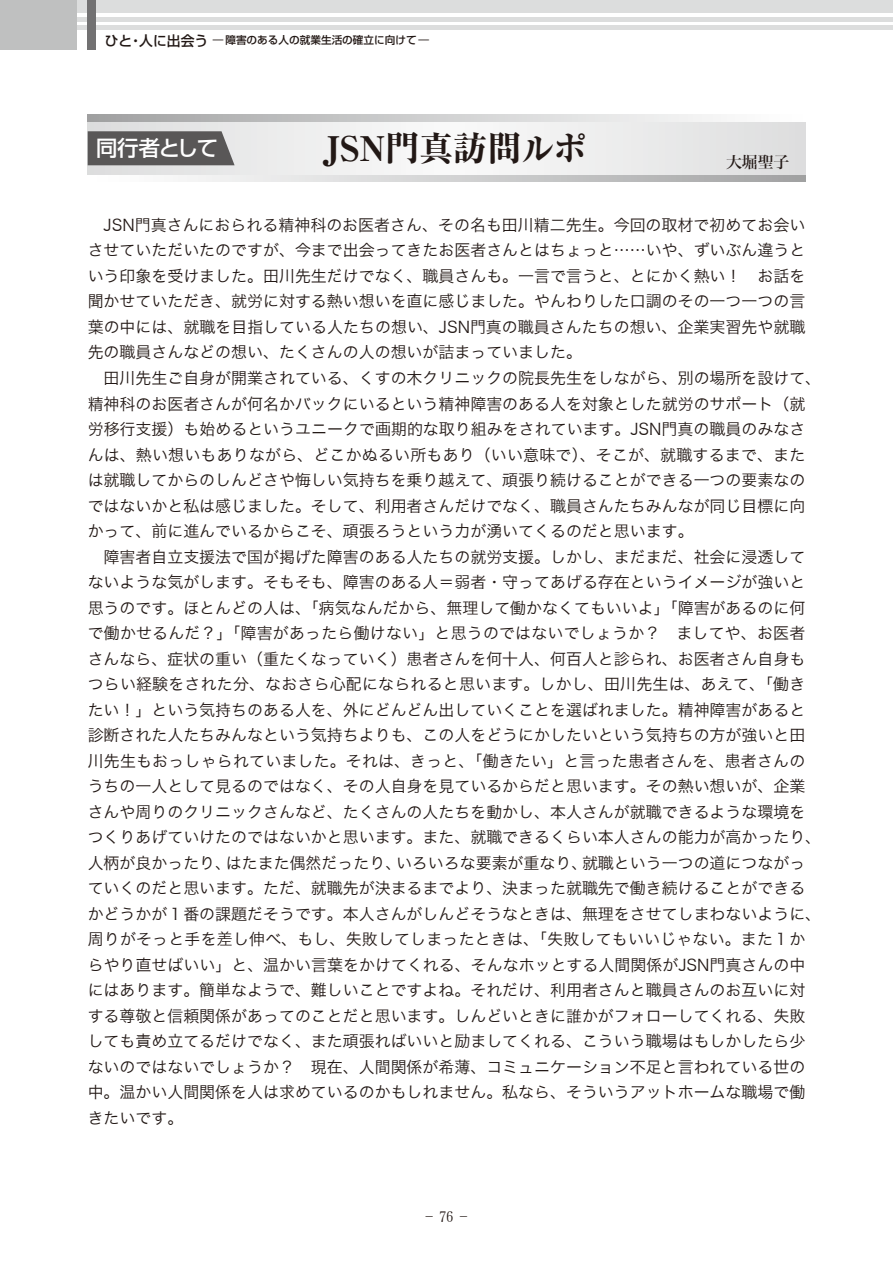
<style>
.page{position:relative;width:893px;height:1263px;background:#fff}
.page>*{position:absolute;margin:0;border:0;box-sizing:border-box;transform-origin:0 0}
.t1{font:800 34.05px "Ryumin Pro";color:#221815}
.t2{font:500 21.3px "Shin Go Pro";letter-spacing:-.055em;color:#fff}
.t3{font:15.9px/25.5px "Hiragino Kaku W3 90 msp RKSJ H";color:#221815}
.t4{font:15.9px "Hiragino Min W5 90 msp RKSJ H";color:#221815}
.t5{font:13.8px "Times New Roman";color:#221815}
.t6{font:500 10.65px "Shin Go Pro";color:#221815}
.s1{font-size:13.8px}
.s2{font-family:"Hiragino Min W3 90 ms RKSJ H"}
</style>
<div class="page">
<hr style="left:0;top:17px;width:893px;height:4px;background:#dcdddd">
<div style="left:0;top:0;width:893px;height:13px;background:#dcdddd"></div>
<hr style="left:0;top:26px;width:893px;height:4px;background:#dcdddd">
<div style="left:0;top:0;width:77px;height:49px;background:#bfc0c0"></div>
<div style="left:88px;top:0;width:8px;height:49px;background:#727172"></div>
<svg style="left:88px;top:121px;width:717px;height:54px"></svg>
<svg style="left:187px;top:175px;width:618px;height:7px;background:#cbcccc"></svg>
<svg style="left:88px;top:115px;width:625px;height:6px;background:#cbcbcc"></svg>
<svg style="left:88px;top:131px;width:147px;height:34px;background:#605f5f"></svg>
<p class="t6" style="left:105px;top:32px;width:326px"><span class="s1">ひと・人に出会う</span> ― 障害のある人の就業生活の確立に向けて ―</p>
<h2 class="t2" style="left:96px;top:131px;width:123px">同行者として</h2>
<h1 class="t1" style="left:323px;top:122px;width:265px">JSN門真訪問ルポ</h1>
<p class="t4" style="left:726px;top:154px;width:65px">大堀聖子</p>
<p class="t3" style="left:88px;top:213px;width:719px;text-align:justify;text-indent:16px">JSN門真さんにおられる精神科のお医者さん、その名も田川精二先生。今回の取材で初めてお会いさせていただいたのですが、今まで出会ってきたお医者さんとはちょっと……いや、ずいぶん違うという印象を受けました。田川先生だけでなく、職員さんも。一言で言うと、とにかく熱い！ お話を聞かせていただき、就労に対する熱い想いを直に感じました。やんわりした口調のその一つ一つの言葉の中には、就職を目指している人たちの想い、JSN門真の職員さんたちの想い、企業実習先や就職先の職員さんなどの想い、たくさんの人の想いが詰まっていました。</p>
<p class="t3" style="left:88px;top:366px;width:735px;text-indent:16px">田川先生ご自身が開業されている、くすの木クリニックの院長先生をしながら、別の場所を設けて、精神科のお医者さんが何名かバックにいるという精神障害のある人を対象とした就労のサポート（就労移行支援）も始めるというユニークで画期的な取り組みをされています。JSN門真の職員のみなさんは、熱い想いもありながら、どこかぬるい所もあり（いい意味で）、そこが、就職するまで、または就職してからのしんどさや悔しい気持ちを乗り越えて、頑張り続けることができる一つの要素なのではないかと私は感じました。そして、利用者さんだけでなく、職員さんたちみんなが同じ目標に向かって、前に進んでいるからこそ、頑張ろうという力が湧いてくるのだと思います。</p>
<p class="t3" style="left:88px;top:544px;width:735px;text-indent:16px">障害者自立支援法で国が掲げた障害のある人たちの就労支援。しかし、まだまだ、社会に浸透してないような気がします。そもそも、障害のある人＝弱者・守ってあげる存在というイメージが強いと思うのです。ほとんどの人は、「病気なんだから、無理して働かなくてもいいよ」「障害があるのに何で働かせるんだ？」「障害があったら働けない」と思うのではないでしょうか？ ましてや、お医者さんなら、症状の重い（重たくなっていく）患者さんを何十人、何百人と診られ、お医者さん自身もつらい経験をされた分、なおさら心配になられると思います。しかし、田川先生は、あえて、「働きたい！」という気持ちのある人を、外にどんどん出していくことを選ばれました。精神障害があると診断された人たちみんなという気持ちよりも、この人をどうにかしたいという気持ちの方が強いと田川先生もおっしゃられていました。それは、きっと、「働きたい」と言った患者さんを、患者さんのうちの一人として見るのではなく、その人自身を見ているからだと思います。その熱い想いが、企業さんや周りのクリニックさんなど、たくさんの人たちを動かし、本人さんが就職できるような環境をつくりあげていけたのではないかと思います。また、就職できるくらい本人さんの能力が高かったり、人柄が良かったり、はたまた偶然だったり、いろいろな要素が重なり、就職という一つの道につながっていくのだと思います。ただ、就職先が決まるまでより、決まった就職先で働き続けることができるかどうかが１番の課題だそうです。本人さんがしんどそうなときは、無理をさせてしまわないように、周りがそっと手を差し伸べ、もし、失敗してしまったときは、「失敗してもいいじゃない。また１からやり直せばいい」と、温かい言葉をかけてくれる、そんなホッとする人間関係がJSN門真さんの中にはあります。簡単なようで、難しいことですよね。それだけ、利用者さんと職員さんのお互いに対する尊敬と信頼関係があってのことだと思います。しんどいときに誰かがフォローしてくれる、失敗しても責め立てるだけでなく、また頑張ればいいと励ましてくれる、こういう職場はもしかしたら少ないのではないでしょうか？ 現在、人間関係が希薄、コミュニケーション不足と言われている世の中。温かい人間関係を人は求めているのかもしれません。私なら、そういうアットホームな職場で働きたいです。</p>
<p class="t5" style="left:426px;top:1206px;width:43px">– <span class="s2">76</span> –</p>
</div>
